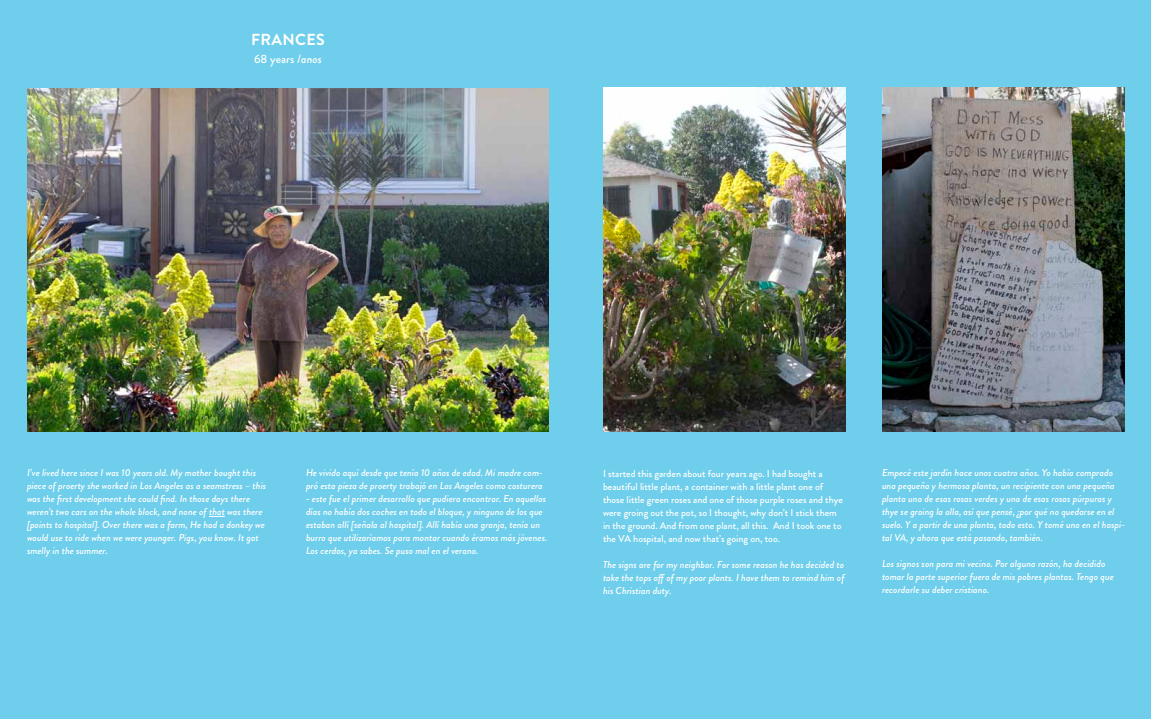
<style>
.page{position:relative;width:1152px;height:720px;background:#6eceeb}
.page>*{position:absolute;margin:0;border:0;box-sizing:border-box;transform-origin:0 0}
.t1{font:700 16px "Brandon Grotesque";color:#fff}
.t2{font:500 12px "Brandon Grotesque";color:#fff}
.t3{font:italic 500 10px/13px "Brandon Grotesque";color:#fff}
.t4{font:500 10px/13px "Brandon Grotesque";color:#fff}
.s1{font-style:italic}
</style>
<div class="page">
<img style="left:603px;top:87px;width:243px;height:345px">
<img style="left:882px;top:87px;width:243px;height:345px">
<img style="left:27px;top:88px;width:522px;height:344px">
<svg style="left:209px;top:516px;width:16px;height:1px"></svg>
<h1 class="t1" style="left:251px;top:29px;width:21px">FRANCES</h1>
<p class="t2" style="left:254px;top:51px;width:69px">68 years /<span class="s1">anos</span></p>
<p class="t3" style="left:27px;top:467px;width:241px">I’ve lived here since I was 10 years old. My mother bought this piece of proerty she worked in Los Angeles as a seamstress – this was the first development she could find. In those days there weren’t two cars on the whole block, and none of that was there [points to hospital]. Over there was a farm, He had a donkey we would use to ride when we were younger. Pigs, you know. It got smelly in the summer.</p>
<p class="t3" style="left:306px;top:467px;width:238px">He vivido aquí desde que tenía 10 años de edad. Mi madre com&shy;pró esta pieza de proerty trabajó en Los Angeles como costurera</p>
<p class="t3" style="left:306px;top:493px;width:243px">- este fue el primer desarrollo que pudiera encontrar. En aquellos días no había dos coches en todo el bloque, y ninguno de los que estaban allí [señala al hospital]. Allí había una granja, tenía un burro que utilizaríamos para montar cuando éramos más jóvenes.<br>Los cerdos, ya sabes. Se puso mal en el verano.</p>
<p class="t4" style="left:603px;top:467px;width:241px">I started this garden about four years ago. I had bought a beautiful little plant, a container with a little plant one of those little green roses and one of those purple roses and thye were groing out the pot, so I thought, why don’t I stick them in the ground. And from one plant, all this. And I took one to the VA hospital, and now that’s going on, too.</p>
<p class="t3" style="left:603px;top:558px;width:243px;text-align:justify">The signs are for my neighbor. For some reason he has decided to take the tops off of my poor plants. I have them to remind him of his Christian duty.</p>
<p class="t3" style="left:882px;top:467px;width:245px">Empecé este jardín hace unos cuatro años. Yo había comprado una pequeña y hermosa planta, un recipiente con una pequeña planta una de esas rosas verdes y una de esas rosas púrpuras y thye se groing la olla, así que pensé, ¿por qué no quedarse en el suelo. Y a partir de una planta, todo esto. Y tomé uno en el hospi&shy;tal VA, y ahora que está pasando, también.</p>
<p class="t3" style="left:882px;top:558px;width:233px">Los signos son para mi vecino. Por alguna razón, ha decidido tomar la parte superior fuera de mis pobres plantas. Tengo que recordarle su deber cristiano.</p>
</div>
